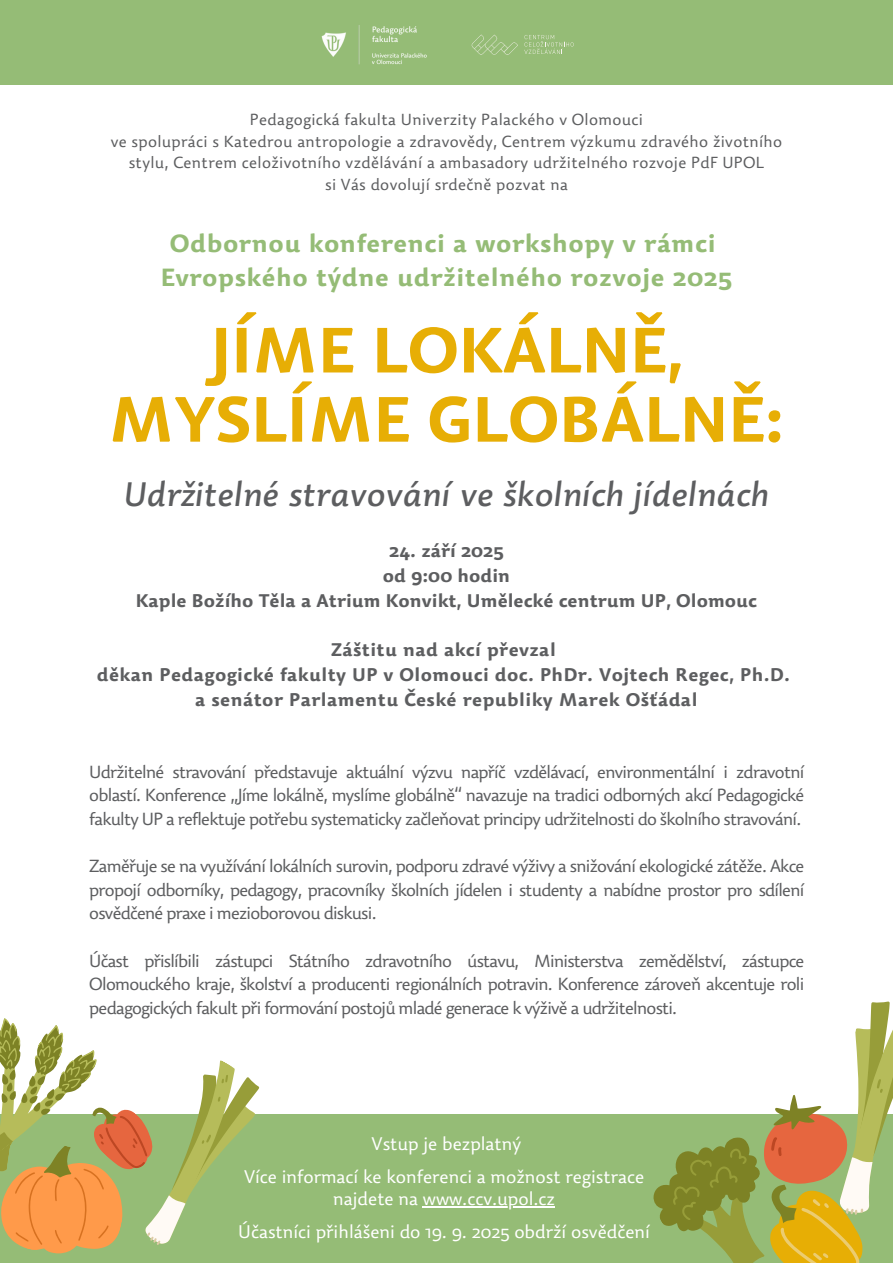
<style>
.page{position:relative;width:893px;height:1263px;background:#fff}
.page>*{position:absolute;margin:0;border:0;box-sizing:border-box;transform-origin:0 0}
.t1{font:700 62.78px/69.2px "Dederon SDOT";color:#e7ae05;text-align:center}
.t2{font:italic 500 33.38px "Dederon SDOT";color:#5d5e60}
.t3{font:700 24.45px/33.8px "Dederon SDOT";letter-spacing:.02em;color:#95bc76;text-align:center}
.t4{font:300 18px/21.9px "Dederon SLOT";color:#fff;text-align:center}
.t5{font:700 18px/24.8px "Dederon SDOT";letter-spacing:.02em;color:#5d5e60;text-align:center}
.t6{font:700 18px/24.8px "Dederon SDOT";color:#5d5e60;text-align:center}
.t7{font:300 17.25px/23.6px "Dederon SLOT";letter-spacing:-.04em;color:#5d5e60;text-align:justify}
.t8{font:300 15.75px/21.9px "Dederon SLOT";letter-spacing:.02em;color:#5d5e60;text-align:center}
</style>
<div class="page">
<div style="left:0;top:1114px;width:893px;height:149px;background:#95bc76"></div>
<svg style="left:653px;top:1001px;width:240px;height:262px"></svg>
<hr style="left:423px;top:1206px;width:132px;height:1px;background:#fff">
<svg style="left:0;top:1018px;width:260px;height:236px"></svg>
<div style="left:0;top:0;width:893px;height:84px;background:#95bc76"></div>
<img style="left:321px;top:25px;width:106px;height:40px">
<svg style="left:524px;top:35px;width:49px;height:19px"></svg>
<svg style="left:471px;top:35px;width:47px;height:20px"></svg>
<p class="t8" style="left:111px;top:110px;width:673px">Pedagogická fakulta Univerzity Palackého v Olomouci<br>ve spolupráci s Katedrou antropologie a zdravovědy, Centrem výzkumu zdravého životního stylu, Centrem celoživotního vzdělávání a ambasadory udržitelného rozvoje PdF UPOL<br>si Vás dovolují srdečně pozvat na</p>
<h3 class="t3" style="left:161px;top:229px;width:573px">Odbornou konferenci a workshopy v rámci<br>Evropského týdne udržitelného rozvoje 2025</h3>
<h1 class="t1" style="left:108px;top:322px;width:678px">JÍME LOKÁLNĚ,<br>MYSLÍME GLOBÁLNĚ:</h1>
<h2 class="t2" style="left:124px;top:480px;width:647px">Udržitelné stravování ve školních jídelnách</h2>
<p class="t6" style="left:136px;top:540px;width:622px">24. září 2025<br>od 9:00 hodin<br>Kaple Božího Těla a Atrium Konvikt, Umělecké centrum UP, Olomouc</p>
<p class="t5" style="left:97px;top:639px;width:695px">Záštitu nad akcí převzal<br>děkan Pedagogické fakulty UP v Olomouci doc. PhDr. Vojtech Regec, Ph.D. a senátor Parlamentu České republiky Marek Ošťádal</p>
<p class="t7" style="left:89px;top:761px;width:716px">Udržitelné stravování představuje aktuální výzvu napříč vzdělávací, environmentální i zdravotní oblastí. Konference „Jíme lokálně, myslíme globálně“ navazuje na tradici odborných akcí Pedagogické fakulty UP a reflektuje potřebu systematicky začleňovat principy udržitelnosti do školního stravování.</p>
<p class="t7" style="left:89px;top:856px;width:716px">Zaměřuje se na využívání lokálních surovin, podporu zdravé výživy a snižování ekologické zátěže. Akce propojí odborníky, pedagogy, pracovníky školních jídelen i studenty a nabídne prostor pro sdílení osvědčené praxe i mezioborovou diskusi.</p>
<p class="t7" style="left:89px;top:950px;width:716px">Účast přislíbili zástupci Státního zdravotního ústavu, Ministerstva zemědělství, zástupce Olomouckého kraje, školství a producenti regionálních potravin. Konference zároveň akcentuje roli pedagogických fakult při formování postojů mladé generace k výživě a udržitelnosti.</p>
<p class="t4" style="left:371px;top:1134px;width:151px">Vstup je bezplatný</p>
<p class="t4" style="left:244px;top:1167px;width:402px">Více informací ke konferenci a možnost registrace najdete na www.ccv.upol.cz</p>
<p class="t4" style="left:238px;top:1222px;width:413px">Účastníci přihlášeni do 19. 9. 2025 obdrží osvědčení</p>
</div>
